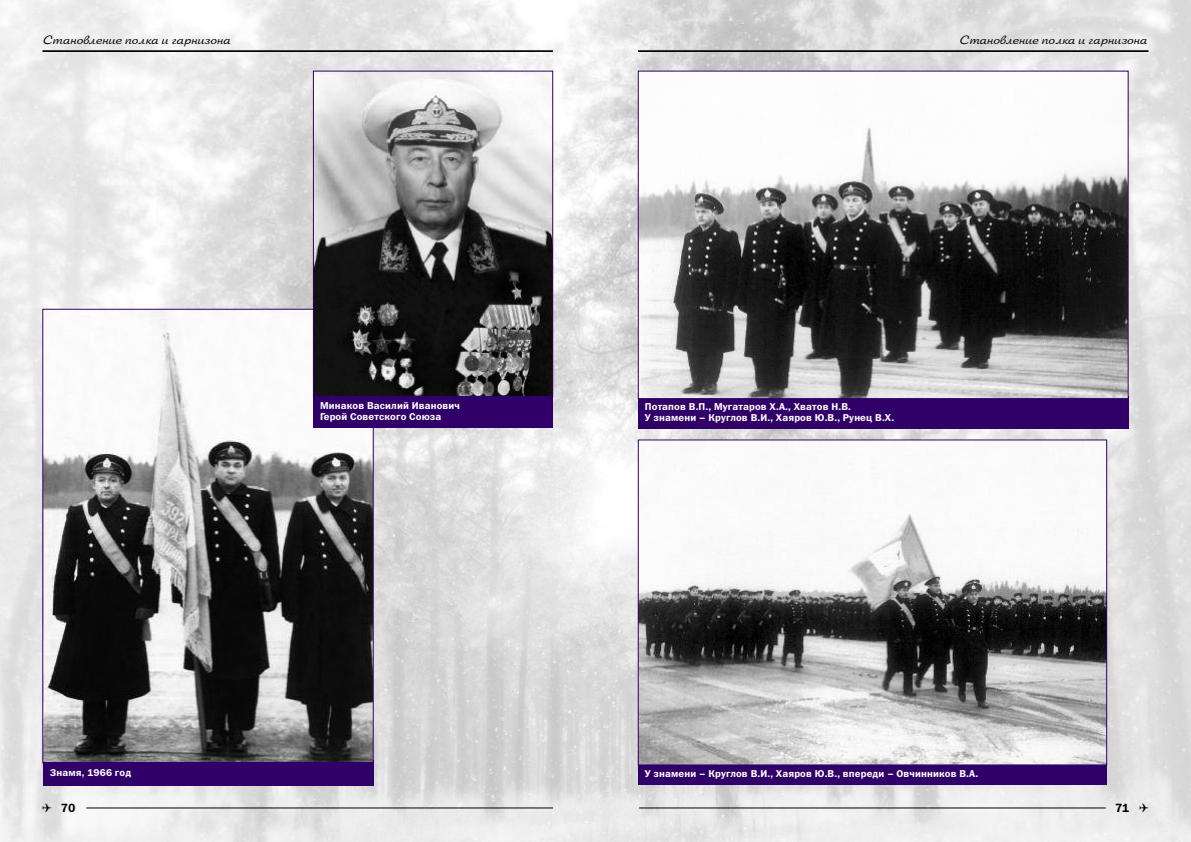
<style>
.page{position:relative;width:1191px;height:842px;background:#fff}
.page>*{position:absolute;margin:0;border:0;box-sizing:border-box;transform-origin:0 0}
.t1{font:12px "Arbat C";color:#000}
.t2{font:12px "Franklin Gothic Demi C";color:#000}
.t3{font:10px/11px "Franklin Gothic Demi C";letter-spacing:.01em;color:#fff}
</style>
<div class="page">
<img style="left:0;top:0;width:1191px;height:842px">
<hr style="left:639px;top:807px;width:466px;height:1px;background:#000">
<hr style="left:638px;top:51px;width:510px;height:1px;background:#000">
<hr style="left:86px;top:807px;width:467px;height:1px;background:#000">
<hr style="left:43px;top:51px;width:510px;height:1px;background:#000">
<div style="left:638px;top:762px;width:469px;height:23px;background:#300068"></div>
<img style="left:640px;top:442px;width:465px;height:321px">
<div style="left:638px;top:440px;width:469px;height:325px;border:1px solid #300068"></div>
<div style="left:638px;top:396px;width:490px;height:33px;background:#300068"></div>
<img style="left:640px;top:73px;width:486px;height:324px">
<div style="left:638px;top:71px;width:490px;height:328px;border:1px solid #300068"></div>
<div style="left:43px;top:760px;width:330px;height:25px;background:#300068"></div>
<img style="left:45px;top:311px;width:326px;height:450px">
<div style="left:313px;top:394px;width:240px;height:34px;background:#300068"></div>
<img style="left:315px;top:73px;width:236px;height:322px">
<div style="left:313px;top:71px;width:240px;height:326px;border:1px solid #300068"></div>
<p class="t1" style="left:44px;top:32px;width:189px">Становление полка и гарнизона</p>
<p class="t1" style="left:960px;top:32px;width:189px">Становление полка и гарнизона</p>
<p class="t3" style="left:320px;top:400px;width:142px">Минаков Василий Иванович<br>Герой Советского Союза</p>
<p class="t3" style="left:645px;top:401px;width:251px">Потапов В.П., Мугатаров Х.А., Хватов Н.В.<br>У знамени – Круглов В.И., Хаяров Ю.В., Рунец В.Х.</p>
<p class="t3" style="left:50px;top:767px;width:83px">Знамя, 1966 год</p>
<p class="t3" style="left:645px;top:768px;width:335px">У знамени – Круглов В.И., Хаяров Ю.В., впереди – Овчинников В.А.</p>
<p class="t2" style="left:42px;top:801px;width:35px">✈ 70</p>
<p class="t2" style="left:1115px;top:801px;width:35px">71 ✈</p>
</div>
